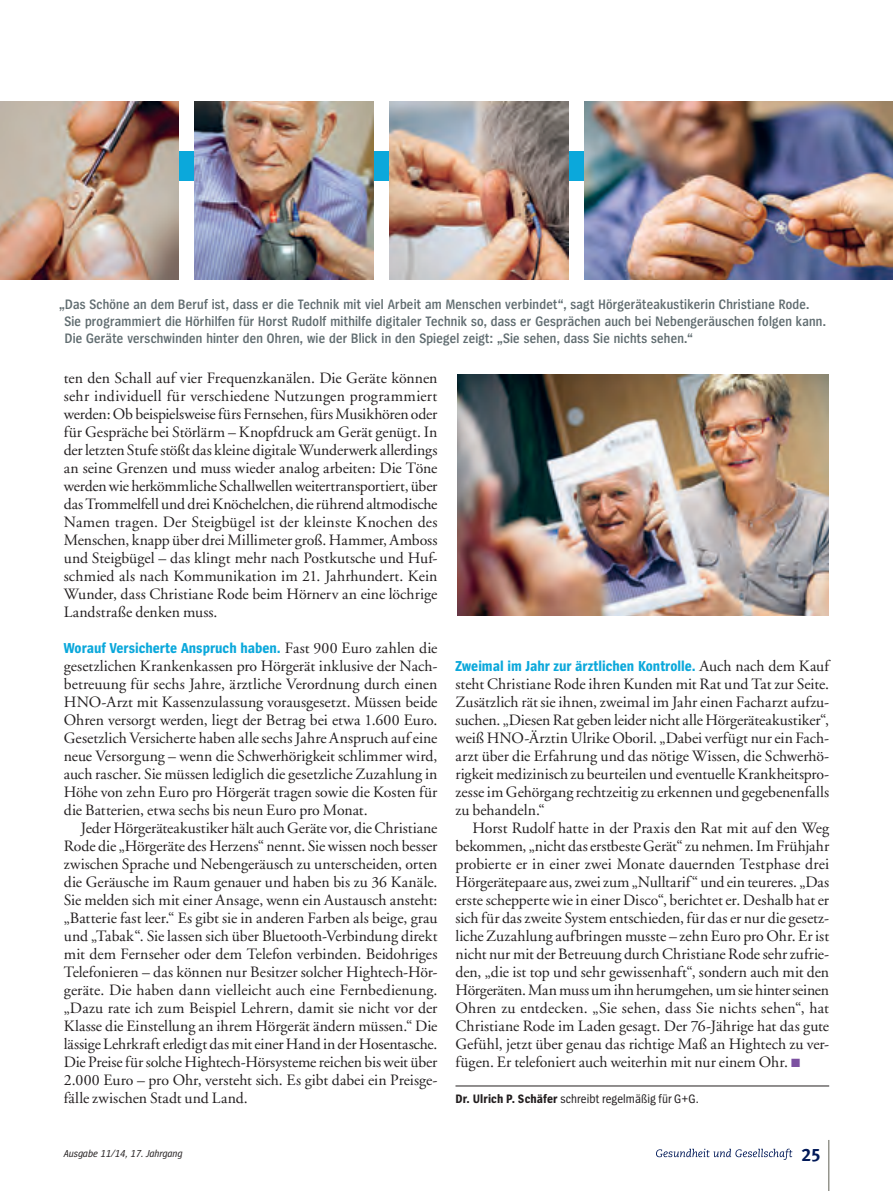
<style>
.page{position:relative;width:893px;height:1191px;background:#fff}
.page>*{position:absolute;margin:0;border:0;box-sizing:border-box;transform-origin:0 0}
.Thema_Fließ_oE{font:15.75px/18px "GG Garamond";color:#231f20;text-align:justify}
.Thema_Fließ_mE{font:15.75px/18px "GG Garamond";letter-spacing:-.005em;color:#231f20;text-align:justify}
.Thema_Fließ_oE-2{font:700 15px "Spiegel Cd";color:#0ba8db}
.allg-Bildunterschrif{font:600 14.25px/17.1px "Spiegel Cd";letter-spacing:.015em;color:#616d71}
.allg-Autorenzeile{font:12.75px "Spiegel Cd";letter-spacing:.005em;color:#231f20}
.t1{font:italic 10.5px "Spiegel Cd";color:#231f20}
.s1{font-family:"GG Garamond";font-weight:400;font-size:15.75px;color:#231f20}
.s2{color:#7c51a1}
.s3{font-weight:700}
</style>
<div class="page">
<hr style="left:828px;top:1140px;width:1px;height:51px;background:#606155">
<svg style="left:656px;top:1148px;width:136px;height:11px"></svg>
<hr style="left:455px;top:1085px;width:374px;height:1px;background:#231f20">
<img style="left:457px;top:374px;width:372px;height:241px">
<div style="left:13px;top:151px;width:880px;height:30px;background:#0ba8db"></div>
<img style="left:585px;top:101px;width:308px;height:179px">
<img style="left:390px;top:101px;width:178px;height:179px">
<img style="left:195px;top:101px;width:178px;height:179px">
<img style="left:0;top:101px;width:179px;height:179px">
<p class="allg-Bildunterschrif" style="left:64px;top:296px;width:763px;text-indent:-5px">„Das Schöne an dem Beruf ist, dass er die Technik mit viel Arbeit am Menschen verbindet“, sagt Hörgeräteakustikerin Christiane Rode.<br>Sie programmiert die Hörhilfen für Horst Rudolf mithilfe digitaler Technik so, dass er Gesprächen auch bei Nebengeräuschen folgen kann.<br>Die Geräte verschwinden hinter den Ohren, wie der Blick in den Spiegel zeigt: „Sie sehen, dass Sie nichts sehen.“</p>
<p class="Thema_Fließ_oE" style="left:64px;top:369px;width:375px">ten den Schall auf vier Frequenzkanälen. Die Geräte können sehr individuell für verschiedene Nutzungen programmiert werden: Ob beispielsweise fürs Fernsehen, fürs Musikhören oder für Gespräche bei Störlärm – Knopfdruck am Gerät genügt. In der letzten Stufe stößt das kleine digitale Wunderwerk allerdings an seine Grenzen und muss wieder analog arbeiten: Die Töne werden wie herkömmliche Schallwellen weitertransportiert, über das Trommelfell und drei Knöchelchen, die rührend altmodische Namen tragen. Der Steigbügel ist der kleinste Knochen des Menschen, knapp über drei Millimeter groß. Hammer, Amboss und Steigbügel – das klingt mehr nach Postkutsche und Huf&shy;schmied als nach Kommunikation im 21. Jahrhundert. Kein Wunder, dass Christiane Rode beim Hörnerv an eine löchrige Landstraße denken muss.</p>
<p class="Thema_Fließ_oE-2" style="left:64px;top:640px;width:375px">Worauf Versicherte Anspruch haben. <span class="s1">Fast 900 Euro zahlen die</span></p>
<p class="Thema_Fließ_oE" style="left:64px;top:657px;width:375px">gesetzlichen Krankenkassen pro Hörgerät inklusive der Nach&shy;betreuung für sechs Jahre, ärztliche Verordnung durch einen HNO-Arzt mit Kassenzulassung vorausgesetzt. Müssen beide Ohren versorgt werden, liegt der Betrag bei etwa 1.600 Euro.<br>Gesetzlich Versicherte haben alle sechs Jahre Anspruch auf eine neue Versorgung – wenn die Schwerhörigkeit schlimmer wird, auch rascher. Sie müssen lediglich die gesetzliche Zuzahlung in Höhe von zehn Euro pro Hörgerät tragen sowie die Kosten für die Batterien, etwa sechs bis neun Euro pro Monat.</p>
<p class="Thema_Fließ_mE" style="left:64px;top:819px;width:375px;text-indent:17px">Jeder Hörgeräteakustiker hält auch Geräte vor, die Christiane Rode die „Hörgeräte des Herzens“ nennt. Sie wissen noch besser zwischen Sprache und Nebengeräusch zu unterscheiden, orten die Geräusche im Raum genauer und haben bis zu 36 Kanäle.<br>Sie melden sich mit einer Ansage, wenn ein Austausch ansteht: „Batterie fast leer.“ Es gibt sie in anderen Farben als beige, grau und „Tabak“. Sie lassen sich über Bluetooth-Verbindung direkt mit dem Fernseher oder dem Telefon verbinden. Beidohriges Telefonieren – das können nur Besitzer solcher Hightech-Hör&shy;geräte. Die haben dann vielleicht auch eine Fernbedienung. „Dazu rate ich zum Beispiel Lehrern, damit sie nicht vor der Klasse die Einstellung an ihrem Hörgerät ändern müssen.“ Die lässige Lehrkraft erledigt das mit einer Hand in der Hosentasche.<br>Die Preise für solche Hightech-Hörsysteme reichen bis weit über 2.000 Euro – pro Ohr, versteht sich. Es gibt dabei ein Preisge&shy;fälle zwischen Stadt und Land.</p>
<p class="t1" style="left:64px;top:1148px;width:120px">Ausgabe 11/14, 17. Jahrgang</p>
<p class="Thema_Fließ_oE-2" style="left:455px;top:658px;width:375px">Zweimal im Jahr zur ärztlichen Kontrolle. <span class="s1">Auch nach dem Kauf</span></p>
<p class="Thema_Fließ_oE" style="left:455px;top:675px;width:375px">steht Christiane Rode ihren Kunden mit Rat und Tat zur Seite.<br>Zusätzlich rät sie ihnen, zweimal im Jahr einen Facharzt aufzu&shy;suchen. „Diesen Rat geben leider nicht alle Hörgeräteakustiker“, weiß HNO-Ärztin Ulrike Oboril. „Dabei verfügt nur ein Fach&shy;arzt über die Erfahrung und das nötige Wissen, die Schwerhö&shy;rigkeit medizinisch zu beurteilen und eventuelle Krankheitspro&shy;zesse im Gehörgang rechtzeitig zu erkennen und gegebenenfalls zu behandeln.“</p>
<p class="Thema_Fließ_mE" style="left:455px;top:819px;width:375px;text-indent:17px">Horst Rudolf hatte in der Praxis den Rat mit auf den Weg bekommen, „nicht das erstbeste Gerät“ zu nehmen. Im Frühjahr probierte er in einer zwei Monate dauernden Testphase drei Hörgerätepaare aus, zwei zum „Nulltarif“ und ein teureres. „Das erste schepperte wie in einer Disco“, berichtet er. Deshalb hat er sich für das zweite System entschieden, für das er nur die gesetz&shy;liche Zuzahlung aufbringen musste – zehn Euro pro Ohr. Er ist nicht nur mit der Betreuung durch Christiane Rode sehr zufrie&shy;den, „die ist top und sehr gewissenhaft“, sondern auch mit den Hörgeräten. Man muss um ihn herumgehen, um sie hinter seinen Ohren zu entdecken. „Sie sehen, dass Sie nichts sehen“, hat Christiane Rode im Laden gesagt. Der 76-Jährige hat das gute Gefühl, jetzt über genau das richtige Maß an Hightech zu ver&shy;fügen. Er telefoniert auch weiterhin mit nur einem Ohr. <span class="s2">√</span></p>
<p class="allg-Autorenzeile" style="left:455px;top:1092px;width:245px"><span class="s3">Dr. Ulrich P. Schäfer</span> schreibt regelmäßig für G+G.</p>
</div>
